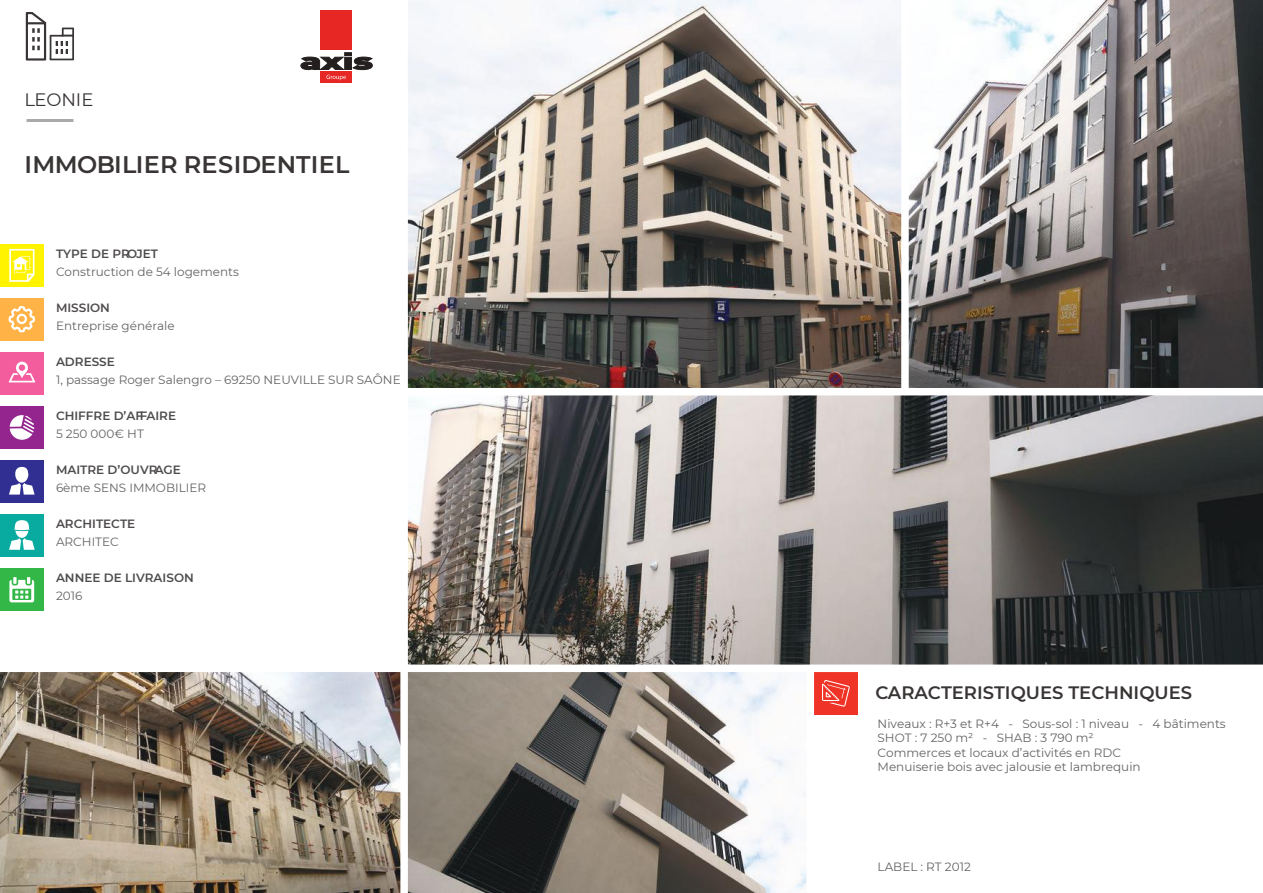
<style>
.page{position:relative;width:1263px;height:893px;background:#fff}
.page>*{position:absolute;margin:0;border:0;box-sizing:border-box;transform-origin:0 0}
.t1{font:600 24px "Montserrat";letter-spacing:.01em;color:#393535}
.t2{font:600 18px "Montserrat";color:#393535}
.t3{font:18px "Montserrat";letter-spacing:-.005em;color:#393535}
.t4{font:12px/14.4px "Montserrat";color:#656365}
.t5{font:600 12px "Montserrat";color:#4e4b4c}
</style>
<div class="page">
<img style="left:408px;top:0;width:855px;height:664px">
<img style="left:0;top:672px;width:806px;height:221px">
<div style="left:814px;top:672px;width:44px;height:43px;background:#ef3427"></div>
<svg style="left:822px;top:680px;width:28px;height:27px"></svg>
<div style="left:404px;top:388px;width:859px;height:7px;background:#fff"></div>
<div style="left:400px;top:0;width:8px;height:893px;background:#fff"></div>
<div style="left:901px;top:0;width:8px;height:392px;background:#fff"></div>
<hr style="left:27px;top:119px;width:47px;height:3px;background:#aaaaac">
<svg style="left:26px;top:12px;width:48px;height:49px"></svg>
<div style="left:0;top:514px;width:44px;height:43px;background:#09aba0"></div>
<div style="left:0;top:460px;width:44px;height:43px;background:#313092"></div>
<div style="left:0;top:406px;width:44px;height:43px;background:#94258f"></div>
<div style="left:0;top:352px;width:44px;height:43px;background:#f35c9d"></div>
<div style="left:0;top:298px;width:44px;height:43px;background:#ffb346"></div>
<div style="left:0;top:244px;width:44px;height:43px;background:#fff300"></div>
<div style="left:0;top:568px;width:44px;height:43px;background:#33b848"></div>
<svg style="left:9px;top:249px;width:26px;height:33px"></svg>
<svg style="left:9px;top:306px;width:26px;height:26px"></svg>
<svg style="left:9px;top:361px;width:26px;height:21px"></svg>
<svg style="left:10px;top:415px;width:24px;height:25px"></svg>
<svg style="left:9px;top:467px;width:26px;height:28px"></svg>
<svg style="left:9px;top:520px;width:26px;height:30px"></svg>
<svg style="left:9px;top:577px;width:25px;height:25px"></svg>
<div style="left:320px;top:71px;width:32px;height:12px;background:#e62724"></div>
<div style="left:320px;top:10px;width:32px;height:40px;background:#e62724"></div>
<svg style="left:301px;top:53px;width:71px;height:27px"></svg>
<h2 class="t3" style="left:25px;top:87px;width:71px">LEONIE</h2>
<h1 class="t1" style="left:25px;top:148px;width:327px">IMMOBILIER RESIDENTIEL</h1>
<p class="t5" style="left:56px;top:245px;width:104px">TYPE DE PROJET</p>
<p class="t4" style="left:56px;top:264px;width:185px">Construction de 54 logements</p>
<p class="t5" style="left:56px;top:299px;width:56px">MISSION</p>
<p class="t4" style="left:56px;top:318px;width:120px">Entreprise générale</p>
<p class="t5" style="left:56px;top:353px;width:60px">ADRESSE</p>
<p class="t4" style="left:56px;top:372px;width:346px">1, passage Roger Salengro – 69250 NEUVILLE SUR SAÔNE</p>
<p class="t5" style="left:56px;top:407px;width:122px">CHIFFRE D’AFFAIRE</p>
<p class="t4" style="left:56px;top:426px;width:89px">5 250 000€ HT</p>
<p class="t5" style="left:56px;top:461px;width:126px">MAITRE D’OUVRAGE</p>
<p class="t4" style="left:56px;top:480px;width:152px">6ème SENS IMMOBILIER</p>
<p class="t5" style="left:56px;top:515px;width:81px">ARCHITECTE</p>
<p class="t4" style="left:56px;top:534px;width:64px">ARCHITEC</p>
<p class="t5" style="left:56px;top:569px;width:139px">ANNEE DE LIVRAISON</p>
<p class="t4" style="left:56px;top:588px;width:28px">2016</p>
<h2 class="t2" style="left:875px;top:680px;width:318px">CARACTERISTIQUES TECHNIQUES</h2>
<p class="t4" style="left:878px;top:716px;width:350px">Niveaux : R+3 et R+4 - Sous-sol : 1 niveau - 4 bâtiments SHOT : 7 250 m² - SHAB : 3 790 m²<br>Commerces et locaux d’activités en RDC<br>Menuiserie bois avec jalousie et lambrequin</p>
<p class="t4" style="left:878px;top:859px;width:95px">LABEL : RT 2012</p>
</div>
